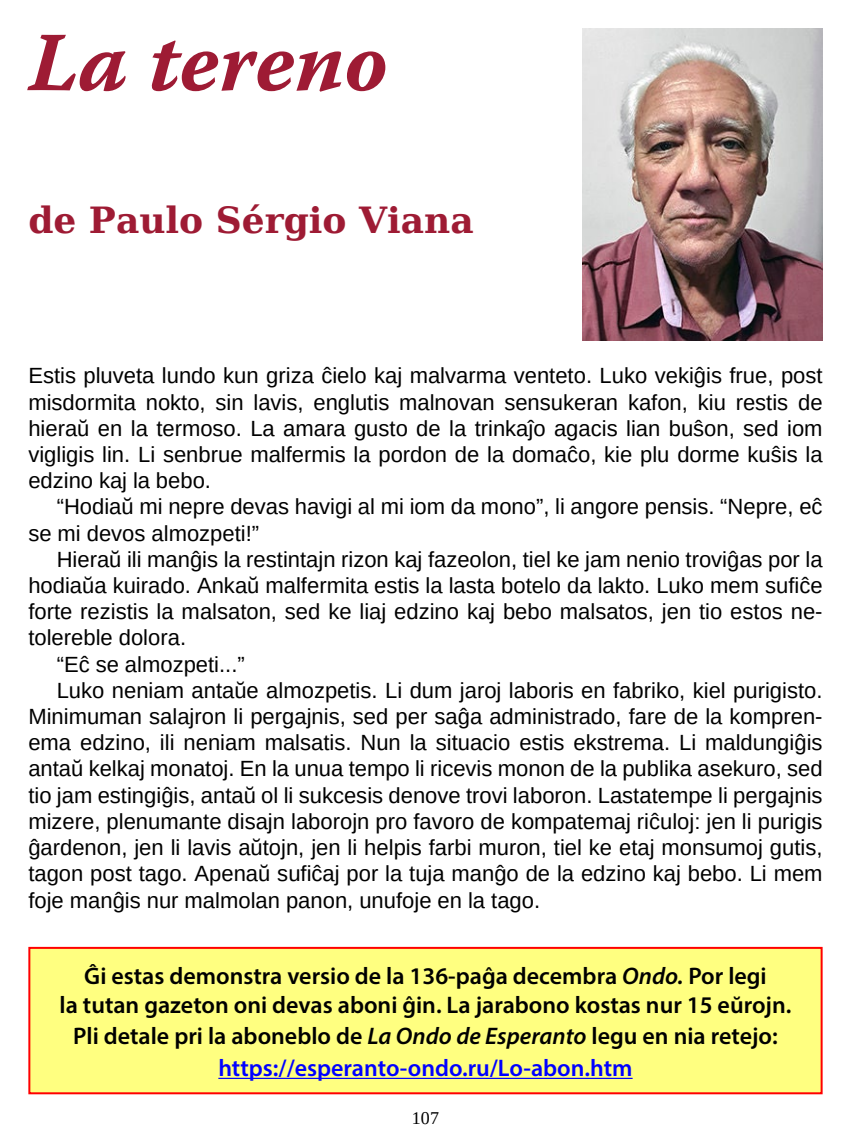
<style>
.page{position:relative;width:851px;height:1134px;background:#fff}
.page>*{position:absolute;margin:0;border:0;box-sizing:border-box;transform-origin:0 0}
.t1{font:84px "Warnock Pro Bold It Capt";color:#9e1b34}
.t2{font:700 36px "DejaVu Serif";color:#9e1b34}
.t3{font:600 24px/28.8px "Myriad Pro";color:#000;text-align:center}
.t4{font:22px/26.2px "Liberation Sans";color:#000;text-align:justify}
.t5{font:18px "Liberation Serif";color:#000}
.s1{font-style:italic}
.s2{color:#00f}
</style>
<div class="page">
<img style="left:582px;top:28px;width:240px;height:312px">
<div style="left:29px;top:948px;width:792px;height:145px;background:#ffff80"></div>
<hr style="left:218px;top:1078px;width:414px;height:1px;background:#00f">
<div style="left:28px;top:947px;width:794px;height:147px;border:2px solid #f00"></div>
<h1 class="t1" style="left:28px;top:12px;width:361px">La tereno</h1>
<h2 class="t2" style="left:28px;top:191px;width:447px">de Paulo Sérgio Viana</h2>
<p class="t4" style="left:28px;top:363px;width:795px">Estis pluveta lundo kun griza ĉielo kaj malvarma venteto. Luko vekiĝis frue, post misdormita nokto, sin lavis, englutis malnovan sensukeran kafon, kiu restis de hieraŭ en la termoso. La amara gusto de la trinkaĵo agacis lian buŝon, sed iom vigligis lin. Li senbrue malfermis la pordon de la domaĉo, kie plu dorme kuŝis la edzino kaj la bebo.</p>
<p class="t4" style="left:28px;top:494px;width:795px;text-indent:28px">“Hodiaŭ mi nepre devas havigi al mi iom da mono”, li angore pensis. “Nepre, eĉ se mi devos almozpeti!”</p>
<p class="t4" style="left:57px;top:546px;width:767px">Hieraŭ ili manĝis la restintajn rizon kaj fazeolon, tiel ke jam nenio troviĝas por la</p>
<p class="t4" style="left:28px;top:572px;width:795px">hodiaŭa kuirado. Ankaŭ malfermita estis la lasta botelo da lakto. Luko mem sufiĉe</p>
<p class="t4" style="left:28px;top:599px;width:793px">forte rezistis la malsaton, sed ke liaj edzino kaj bebo malsatos, jen tio estos ne-</p>
<p class="t4" style="left:28px;top:625px;width:159px">tolereble dolora.</p>
<p class="t4" style="left:57px;top:651px;width:190px">“Eĉ se almozpeti...”</p>
<p class="t4" style="left:57px;top:677px;width:767px">Luko neniam antaŭe almozpetis. Li dum jaroj laboris en fabriko, kiel purigisto.</p>
<p class="t4" style="left:28px;top:703px;width:793px">Minimuman salajron li pergajnis, sed per saĝa administrado, fare de la kompren-</p>
<p class="t4" style="left:28px;top:730px;width:795px">ema edzino, ili neniam malsatis. Nun la situacio estis ekstrema. Li maldungiĝis</p>
<p class="t4" style="left:28px;top:756px;width:795px">antaŭ kelkaj monatoj. En la unua tempo li ricevis monon de la publika asekuro, sed</p>
<p class="t4" style="left:28px;top:782px;width:795px">tio jam estingiĝis, antaŭ ol li sukcesis denove trovi laboron. Lastatempe li pergajnis</p>
<p class="t4" style="left:28px;top:808px;width:795px">mizere, plenumante disajn laborojn pro favoro de kompatemaj riĉuloj: jen li purigis</p>
<p class="t4" style="left:28px;top:834px;width:795px">ĝardenon, jen li lavis aŭtojn, jen li helpis farbi muron, tiel ke etaj monsumoj gutis,</p>
<p class="t4" style="left:28px;top:861px;width:795px">tagon post tago. Apenaŭ sufiĉaj por la tuja manĝo de la edzino kaj bebo. Li mem</p>
<p class="t4" style="left:28px;top:887px;width:513px">foje manĝis nur malmolan panon, unufoje en la tago.</p>
<p class="t3" style="left:60px;top:961px;width:733px">Ĝi estas demonstra versio de la 136-paĝa decembra <span class="s1">Ondo.</span> Por legi<br>la tutan gazeton oni devas aboni ĝin. La jarabono kostas nur 15 eŭrojn.</p>
<p class="t3" style="left:73px;top:1020px;width:706px;line-height:31.6px">Pli detale pri la aboneblo de <span class="s1">La Ondo de Esperanto</span> legu en nia retejo: <span class="s2">https://esperanto-ondo.ru/Lo-abon.htm</span></p>
<p class="t5" style="left:412px;top:1106px;width:28px">107</p>
</div>
